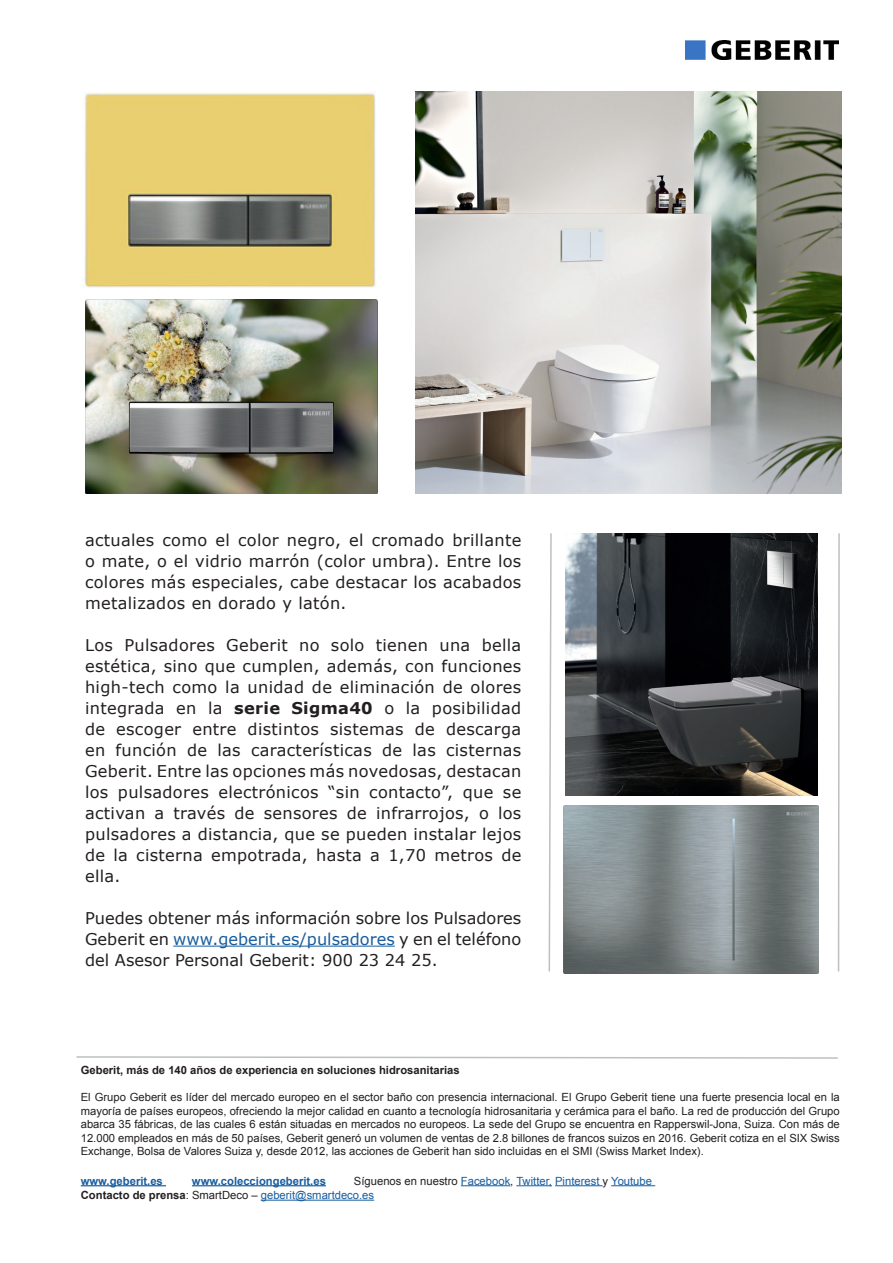
<style>
.page{position:relative;width:893px;height:1263px;background:#fff}
.page>*{position:absolute;margin:0;border:0;box-sizing:border-box;transform-origin:0 0}
.t1{font:16.2px/21px "Verdana";letter-spacing:.02em;color:#231f20;text-align:justify}
.t2{font:11.25px/13.5px "Arial";color:#231f20;text-align:justify}
.t3{font:11.25px/14.4px "Arial";color:#175d9e}
.t4{font:700 11.25px "Arial";color:#231f20}
.t5{font:700 11.25px "Arial";color:#175d9e}
.s1{font-weight:700}
.s2{color:#175d9e}
.s3{color:#231f20}
.s4{font-weight:700;color:#231f20}
</style>
<div class="page">
<hr style="left:81px;top:1185px;width:85px;height:1px;background:#175d9e">
<hr style="left:192px;top:1185px;width:134px;height:1px;background:#175d9e">
<hr style="left:461px;top:1185px;width:49px;height:1px;background:#175d9e">
<hr style="left:516px;top:1185px;width:36px;height:1px;background:#175d9e">
<hr style="left:555px;top:1185px;width:48px;height:1px;background:#175d9e">
<hr style="left:611px;top:1185px;width:44px;height:1px;background:#175d9e">
<hr style="left:261px;top:1200px;width:113px;height:1px;background:#175d9e">
<svg style="left:76px;top:1056px;width:762px;height:3px"></svg>
<hr style="left:173px;top:946px;width:222px;height:1px;background:#175d9e">
<img style="left:686px;top:40px;width:153px;height:20px">
<img style="left:565px;top:533px;width:252px;height:262px">
<svg style="left:548px;top:533px;width:4px;height:439px"></svg>
<svg style="left:837px;top:533px;width:3px;height:439px"></svg>
<img style="left:415px;top:92px;width:426px;height:401px">
<img style="left:85px;top:299px;width:293px;height:194px">
<img style="left:564px;top:805px;width:255px;height:168px">
<img style="left:83px;top:92px;width:293px;height:196px">
<p class="t1" style="left:85px;top:529px;width:438px">actuales como el color negro, el cromado brillante o mate, o el vidrio marrón (color umbra). Entre los colores más especiales, cabe destacar los acabados metalizados en dorado y latón.</p>
<p class="t1" style="left:85px;top:634px;width:438px">Los Pulsadores Geberit no solo tienen una bella estética, sino que cumplen, además, con funciones high-tech como la unidad de eliminación de olores integrada en la <span class="s1">serie Sigma40</span> o la posibilidad de escoger entre distintos sistemas de descarga en función de las características de las cisternas Geberit. Entre las opciones más novedosas, destacan los pulsadores electrónicos “sin contacto”, que se activan a través de sensores de infrarrojos, o los pulsadores a distancia, que se pueden instalar lejos de la cisterna empotrada, hasta a 1,70 metros de ella.</p>
<p class="t1" style="left:85px;top:907px;width:438px">Puedes obtener más información sobre los Pulsadores Geberit en <span class="s2">www.geberit.es/pulsadores</span> y en el teléfono del Asesor Personal Geberit: 900 23 24 25.</p>
<p class="t4" style="left:81px;top:1062px;width:380px">Geberit, más de 140 años de experiencia en soluciones hidrosanitarias</p>
<p class="t2" style="left:81px;top:1090px;width:761px">El Grupo Geberit es líder del mercado europeo en el sector baño con presencia internacional. El Grupo Geberit tiene una fuerte presencia local en la mayoría de países europeos, ofreciendo la mejor calidad en cuanto a tecnología hidrosanitaria y cerámica para el baño. La red de producción del Grupo abarca 35 fábricas, de las cuales 6 están situadas en mercados no europeos. La sede del Grupo se encuentra en Rapperswil-Jona, Suiza. Con más de 12.000 empleados en más de 50 países, Geberit generó un volumen de ventas de 2.8 billones de francos suizos en 2016. Geberit cotiza en el SIX Swiss Exchange, Bolsa de Valores Suiza y, desde 2012, las acciones de Geberit han sido incluidas en el SMI (Swiss Market Index).</p>
<p class="t5" style="left:81px;top:1173px;width:84px">www.geberit.es</p>
<p class="t5" style="left:192px;top:1173px;width:136px">www.colecciongeberit.es</p>
<p class="t3" style="left:81px;top:1173px;width:573px;text-indent:273px"><span class="s3">Síguenos en nuestro</span> Facebook<span class="s3">,</span> Twitter, Pinterest <span class="s3">y</span> Youtube<br><span class="s4">Contacto de prensa</span><span class="s3">: SmartDeco –</span> geberit@smartdeco.es</p>
</div>
